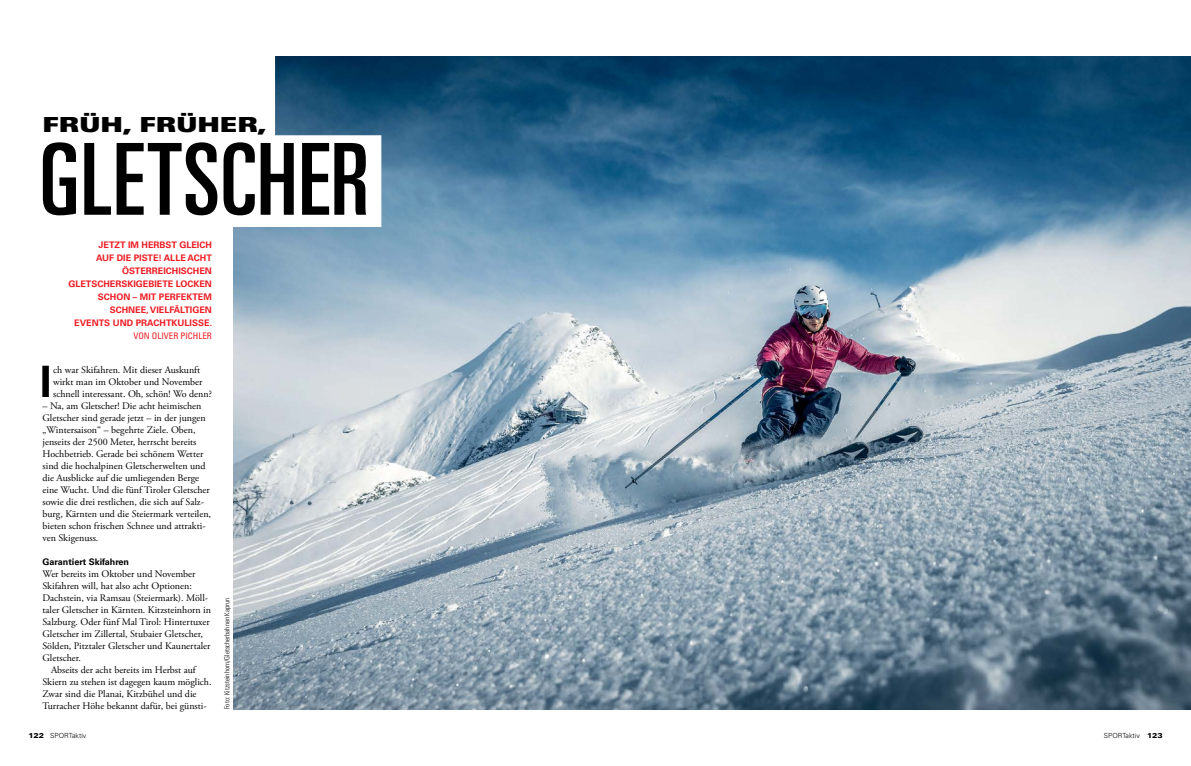
<style>
.page{position:relative;width:1191px;height:766px;background:#fff}
.page>*{position:absolute;margin:0;border:0;box-sizing:border-box;transform-origin:0 0}
.t1{font:ultra-condensed 99.4px "Univers LT Std";letter-spacing:.01em;color:#000}
.t2{font:700 condensed 43.2px "Univers LT Std";color:#000}
.t3{font:20.8px "Univers LT Std X Black Ex";color:#000}
.t4{font:10px/12px "Adobe Garamond Pro";color:#000}
.t5{font:700 9px/13px "Univers LT Std";color:#ed1d24;text-align:right}
.t6{font:700 9px "Univers LT Std";color:#000}
.t7{font:condensed 9px "Univers LT Std";color:#ed1d24}
.t8{font:300 condensed 7px "Univers LT Std";color:#000}
.t9{font:300 7px "Univers LT Std";color:#000}
.s1{font-weight:900;font-stretch:expanded}
</style>
<div class="page">
<img style="left:233px;top:57px;width:958px;height:652px">
<div style="left:64px;top:135px;width:317px;height:92px;background:#fff"></div>
<svg style="left:64px;top:57px;width:211px;height:126px"></svg>
<h3 class="t3" style="left:43px;top:112px;width:226px">FRÜH, FRÜHER,</h3>
<h1 class="t1" style="left:39px;top:123px;width:332px">GLETSCHER</h1>
<p class="t5" style="left:68px;top:238px;width:145px">JETZT IM HERBST GLEICH<br>AUF DIE PISTE! ALLE ACHT<br>ÖSTERREICHISCHEN<br>GLETSCHERSKIGEBIETE LOCKEN<br>SCHON – MIT PERFEKTEM<br>SCHNEE, VIELFÄLTIGEN<br>EVENTS UND PRACHTKULISSE.</p>
<p class="t7" style="left:133px;top:330px;width:80px">VON OLIVER PICHLER</p>
<h2 class="t2" style="left:40px;top:355px;width:14px">I</h2>
<p class="t4" style="left:53px;top:364px;width:160px">ch war Skifahren. Mit dieser Auskunft wirkt man im Oktober und November schnell interessant. Oh, schön! Wo denn?</p>
<p class="t4" style="left:43px;top:400px;width:170px">– Na, am Gletscher! Die acht heimischen Gletscher sind gerade jetzt – in der jungen „Wintersaison“ – begehrte Ziele. Oben, jenseits der 2500 Meter, herrscht bereits Hochbetrieb. Gerade bei schönem Wetter sind die hochalpinen Gletscherwelten und die Ausblicke auf die umliegenden Berge eine Wucht. Und die fünf Tiroler Gletscher sowie die drei restlichen, die sich auf Salz&shy;burg, Kärnten und die Steiermark verteilen, bieten schon frischen Schnee und attrakti&shy;ven Skigenuss.</p>
<p class="t6" style="left:43px;top:556px;width:88px">Garantiert Skifahren</p>
<p class="t4" style="left:43px;top:568px;width:154px">Wer bereits im Oktober und November</p>
<p class="t4" style="left:43px;top:580px;width:151px">Skifahren will, hat also acht Optionen:</p>
<p class="t4" style="left:43px;top:592px;width:167px">Dachstein, via Ramsau (Steiermark). Möll-</p>
<p class="t4" style="left:43px;top:604px;width:170px">taler Gletscher in Kärnten. Kitzsteinhorn in</p>
<p class="t4" style="left:43px;top:616px;width:169px">Salzburg. Oder fünf Mal Tirol: Hintertuxer</p>
<p class="t4" style="left:43px;top:628px;width:162px">Gletscher im Zillertal, Stubaier Gletscher,</p>
<p class="t4" style="left:43px;top:640px;width:169px">Sölden, Pitztaler Gletscher und Kaunertaler</p>
<p class="t4" style="left:43px;top:652px;width:40px">Gletscher.</p>
<p class="t4" style="left:51px;top:664px;width:146px">Abseits der acht bereits im Herbst auf</p>
<p class="t4" style="left:43px;top:676px;width:171px">Skiern zu stehen ist dagegen kaum möglich.</p>
<p class="t4" style="left:43px;top:688px;width:156px">Zwar sind die Planai, Kitzbühel und die</p>
<p class="t4" style="left:43px;top:700px;width:166px">Turracher Höhe bekannt dafür, bei günsti-</p>
<p class="t8" style="left:223px;top:709px;width:113px;rotate:-90deg">Foto: Kitzsteinhorn/Gletscherbahnen Kaprun</p>
<p class="t9" style="left:28px;top:730px;width:60px"><span class="s1">122</span> SPORTaktiv</p>
<p class="t9" style="left:1103px;top:730px;width:60px">SPORTaktiv <span class="s1">123</span></p>
</div>
